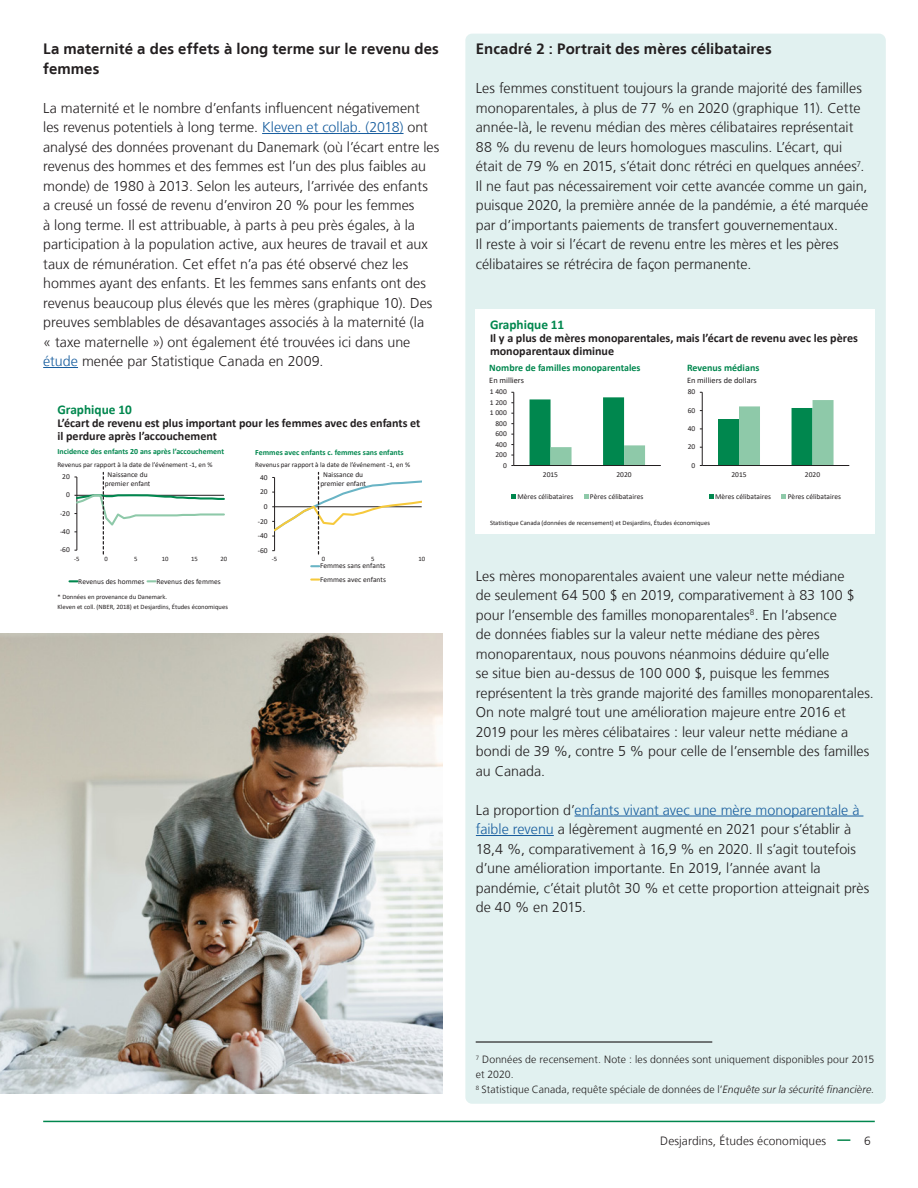
<style>
.page{position:relative;width:918px;height:1188px;background:#fff}
.page>*{position:absolute;margin:0;border:0;box-sizing:border-box;transform-origin:0 0}
.t1{font:300 19.5px "Frutiger LT";letter-spacing:.005em;color:#231f20}
.Texte_Titre_Niveau2{font:700 15px/19.5px "Frutiger LT";letter-spacing:.005em;color:#231f20}
.t2{font:300 14.25px/19.5px "Frutiger LT";color:#231f20}
.t3{font:700 13.35px "Calibri";color:#00874e}
.t4{font:700 12px/13px "Calibri";color:#231f20}
.t5{font:300 12px "Frutiger LT";letter-spacing:.005em;color:#231f20}
.Texte_NoteBasPage{font:300 10.5px/15px "Frutiger LT";letter-spacing:.01em;color:#231f20}
.t6{font:700 10.05px "Calibri";color:#00874e}
.t7{font:8.4px "Calibri";color:#231f20}
.t8{font:700 7.95px "Calibri";color:#00874e}
.t9{font:7.5px/9px "Calibri";color:#231f20;text-align:center}
.t10{font:7.05px "Calibri";color:#231f20}
.t11{font:6.6px/9.8px "Calibri";color:#231f20}
.s1{color:#175d9e}
.s2{font-style:italic}
</style>
<div class="page">
<hr style="left:43px;top:1121px;width:832px;height:1px;background:#00874e">
<svg style="left:837px;top:1139px;width:13px;height:2px"></svg>
<hr style="left:262px;top:133px;width:142px;height:1px;background:#175d9e">
<hr style="left:43px;top:367px;width:35px;height:1px;background:#175d9e">
<div style="left:465px;top:34px;width:421px;height:1070px;background:#e1f1f0;border-radius:7px"></div>
<hr style="left:575px;top:816px;width:288px;height:1px;background:#175d9e">
<hr style="left:476px;top:835px;width:78px;height:1px;background:#175d9e">
<svg style="left:311px;top:565px;width:8px;height:2px"></svg>
<svg style="left:311px;top:579px;width:8px;height:2px"></svg>
<svg style="left:69px;top:580px;width:8px;height:2px"></svg>
<svg style="left:148px;top:580px;width:8px;height:2px"></svg>
<svg style="left:74px;top:472px;width:150px;height:82px"></svg>
<svg style="left:272px;top:472px;width:150px;height:82px"></svg>
<div style="left:476px;top:309px;width:399px;height:224px;background:#fff"></div>
<svg style="left:718px;top:400px;width:116px;height:65px"></svg>
<hr style="left:702px;top:392px;width:1px;height:74px;background:#231f20">
<hr style="left:702px;top:465px;width:147px;height:1px;background:#231f20">
<svg style="left:709px;top:495px;width:4px;height:4px"></svg>
<svg style="left:782px;top:495px;width:4px;height:4px"></svg>
<svg style="left:530px;top:397px;width:115px;height:68px"></svg>
<hr style="left:514px;top:392px;width:1px;height:74px;background:#231f20">
<hr style="left:514px;top:465px;width:147px;height:1px;background:#231f20">
<svg style="left:511px;top:495px;width:4px;height:4px"></svg>
<svg style="left:584px;top:495px;width:4px;height:4px"></svg>
<img style="left:0;top:633px;width:442px;height:461px">
<hr style="left:476px;top:1041px;width:236px;height:2px;background:#4b4c4d">
<p class="Texte_Titre_Niveau2" style="left:43px;top:40px;width:397px">La maternité a des effets à long terme sur le revenu des femmes</p>
<p class="t2" style="left:43px;top:98px;width:398px">La maternité et le nombre d’enfants influencent négativement<br>les revenus potentiels à long terme. <span class="s1">Kleven et collab. (2018)</span> ont analysé des données provenant du Danemark (où l’écart entre les revenus des hommes et des femmes est l’un des plus faibles au monde) de 1980 à 2013. Selon les auteurs, l’arrivée des enfants<br>a creusé un fossé de revenu d’environ 20 % pour les femmes<br>à long terme. Il est attribuable, à parts à peu près égales, à la participation à la population active, aux heures de travail et aux taux de rémunération. Cet effet n’a pas été observé chez les hommes ayant des enfants. Et les femmes sans enfants ont des revenus beaucoup plus élevés que les mères (graphique 10). Des preuves semblables de désavantages associés à la maternité (la<br>« taxe maternelle ») ont également été trouvées ici dans une <span class="s1">étude</span> menée par Statistique Canada en 2009.</p>
<p class="t3" style="left:57px;top:400px;width:76px">Graphique 10</p>
<p class="t4" style="left:57px;top:416px;width:364px">L’écart de revenu est plus important pour les femmes avec des enfants et il perdure après l’accouchement</p>
<p class="t10" style="left:57px;top:460px;width:156px">Revenus par rapport à la date de l’événement -1, en %</p>
<p class="t10" style="left:255px;top:460px;width:156px">Revenus par rapport à la date de l’événement -1, en %</p>
<p class="t8" style="left:57px;top:446px;width:168px">Incidence des enfants 20 ans après l’accouchement</p>
<p class="t8" style="left:255px;top:447px;width:150px">Femmes avec enfants c. femmes sans enfants</p>
<p class="t9" style="left:105px;top:470px;width:47px">Naissance du premier enfant</p>
<p class="t9" style="left:320px;top:470px;width:47px">Naissance du premier enfant</p>
<p class="t9" style="left:62px;top:472px;width:9px">20</p>
<p class="t9" style="left:260px;top:472px;width:9px">40</p>
<p class="t9" style="left:260px;top:487px;width:9px">20</p>
<p class="t9" style="left:66px;top:490px;width:5px">0</p>
<p class="t9" style="left:60px;top:509px;width:11px">-20</p>
<p class="t9" style="left:264px;top:502px;width:5px">0</p>
<p class="t9" style="left:258px;top:516px;width:11px">-20</p>
<p class="t9" style="left:60px;top:527px;width:11px">-40</p>
<p class="t9" style="left:258px;top:531px;width:11px">-40</p>
<p class="t9" style="left:60px;top:545px;width:11px">-60</p>
<p class="t9" style="left:258px;top:546px;width:11px">-60</p>
<p class="t11" style="left:74px;top:554px;width:7px">-5</p>
<p class="t11" style="left:105px;top:554px;width:5px">0</p>
<p class="t11" style="left:134px;top:554px;width:5px">5</p>
<p class="t11" style="left:162px;top:554px;width:8px">10</p>
<p class="t11" style="left:191px;top:554px;width:8px">15</p>
<p class="t11" style="left:221px;top:554px;width:8px">20</p>
<p class="t9" style="left:78px;top:576px;width:68px">Revenus des hommes</p>
<p class="t9" style="left:156px;top:576px;width:66px">Revenus des femmes</p>
<p class="t11" style="left:58px;top:592px;width:172px">* Données en provenance du Danemark.<br>Kleven et coll. (NBER, 2018) et Desjardins, Études économiques</p>
<p class="t11" style="left:272px;top:554px;width:7px">-5</p>
<p class="t11" style="left:322px;top:554px;width:5px">0</p>
<p class="t11" style="left:371px;top:554px;width:5px">5</p>
<p class="t11" style="left:418px;top:554px;width:8px">10</p>
<p class="t9" style="left:320px;top:559px;width:67px;line-height:13.4px;text-align:left">Femmes sans enfants<br>Femmes avec enfants</p>
<p class="Texte_Titre_Niveau2" style="left:476px;top:40px;width:297px">Encadré 2 : Portrait des mères célibataires</p>
<p class="t2" style="left:476px;top:79px;width:394px">Les femmes constituent toujours la grande majorité des familles monoparentales, à plus de 77 % en 2020 (graphique 11). Cette année‑là, le revenu médian des mères célibataires représentait 88 % du revenu de leurs homologues masculins. L’écart, qui était de 79 % en 2015, s’était donc rétréci en quelques années<sup>7</sup>.<br>Il ne faut pas nécessairement voir cette avancée comme un gain, puisque 2020, la première année de la pandémie, a été marquée par d’importants paiements de transfert gouvernementaux.<br>Il reste à voir si l’écart de revenu entre les mères et les pères célibataires se rétrécira de façon permanente.</p>
<h1 class="t1" style="left:703px;top:72px;width:174px">ECONOMIC STUDIES</h1>
<p class="t3" style="left:490px;top:315px;width:76px">Graphique 11</p>
<p class="t4" style="left:490px;top:332px;width:369px">Il y a plus de mères monoparentales, mais l’écart de revenu avec les pères monoparentaux diminue</p>
<p class="t7" style="left:489px;top:374px;width:36px">En milliers</p>
<p class="t7" style="left:687px;top:374px;width:71px">En milliers de dollars</p>
<p class="t6" style="left:489px;top:360px;width:153px">Nombre de familles monoparentales</p>
<p class="t6" style="left:687px;top:360px;width:74px">Revenus médians</p>
<p class="t9" style="left:490px;top:387px;width:18px">1 400</p>
<p class="t9" style="left:688px;top:387px;width:9px">80</p>
<p class="t9" style="left:490px;top:398px;width:18px">1 200</p>
<p class="t9" style="left:490px;top:408px;width:18px">1 000</p>
<p class="t9" style="left:688px;top:406px;width:9px">60</p>
<p class="t9" style="left:495px;top:419px;width:13px">800</p>
<p class="t9" style="left:495px;top:429px;width:13px">600</p>
<p class="t9" style="left:688px;top:424px;width:9px">40</p>
<p class="t9" style="left:495px;top:440px;width:13px">400</p>
<p class="t9" style="left:688px;top:442px;width:9px">20</p>
<p class="t9" style="left:495px;top:450px;width:13px">200</p>
<p class="t9" style="left:503px;top:460px;width:5px">0</p>
<p class="t9" style="left:692px;top:460px;width:5px">0</p>
<p class="t9" style="left:543px;top:470px;width:17px">2015</p>
<p class="t9" style="left:617px;top:470px;width:17px">2020</p>
<p class="t9" style="left:517px;top:492px;width:57px">Mères célibataires</p>
<p class="t9" style="left:590px;top:492px;width:55px">Pères célibataires</p>
<p class="t9" style="left:731px;top:470px;width:17px">2015</p>
<p class="t9" style="left:805px;top:470px;width:17px">2020</p>
<p class="t9" style="left:715px;top:492px;width:57px">Mères célibataires</p>
<p class="t9" style="left:788px;top:492px;width:55px">Pères célibataires</p>
<p class="t11" style="left:490px;top:517px;width:221px">Statistique Canada (données de recensement) et Desjardins, Études économiques</p>
<p class="t2" style="left:476px;top:566px;width:400px">Les mères monoparentales avaient une valeur nette médiane<br>de seulement 64 500 $ en 2019, comparativement à 83 100 $ pour l’ensemble des familles monoparentales<sup>8</sup>. En l’absence<br>de données fiables sur la valeur nette médiane des pères monoparentaux, nous pouvons néanmoins déduire qu’elle<br>se situe bien au-dessus de 100 000 $, puisque les femmes représentent la très grande majorité des familles monoparentales.<br>On note malgré tout une amélioration majeure entre 2016 et 2019 pour les mères célibataires : leur valeur nette médiane a bondi de 39 %, contre 5 % pour celle de l’ensemble des familles au Canada.</p>
<p class="t2" style="left:476px;top:800px;width:395px">La proportion d’<span class="s1">enfants vivant avec une mère monoparentale à faible revenu</span> a légèrement augmenté en 2021 pour s’établir à 18,4 %, comparativement à 16,9 % en 2020. Il s’agit toutefois d’une amélioration importante. En 2019, l’année avant la pandémie, c’était plutôt 30 % et cette proportion atteignait près de 40 % en 2015.</p>
<p class="Texte_NoteBasPage" style="left:476px;top:1052px;width:400px"><sup>7</sup> Données de recensement. Note : les données sont uniquement disponibles pour 2015 et 2020.</p>
<p class="Texte_NoteBasPage" style="left:476px;top:1082px;width:400px"><sup>8</sup> Statistique Canada, requête spéciale de données de l’<span class="s2">Enquête sur la sécurité financière.</span></p>
<p class="t5" style="left:660px;top:1134px;width:167px">Desjardins, Études économiques</p>
<p class="t5" style="left:864px;top:1134px;width:8px">6</p>
</div>
